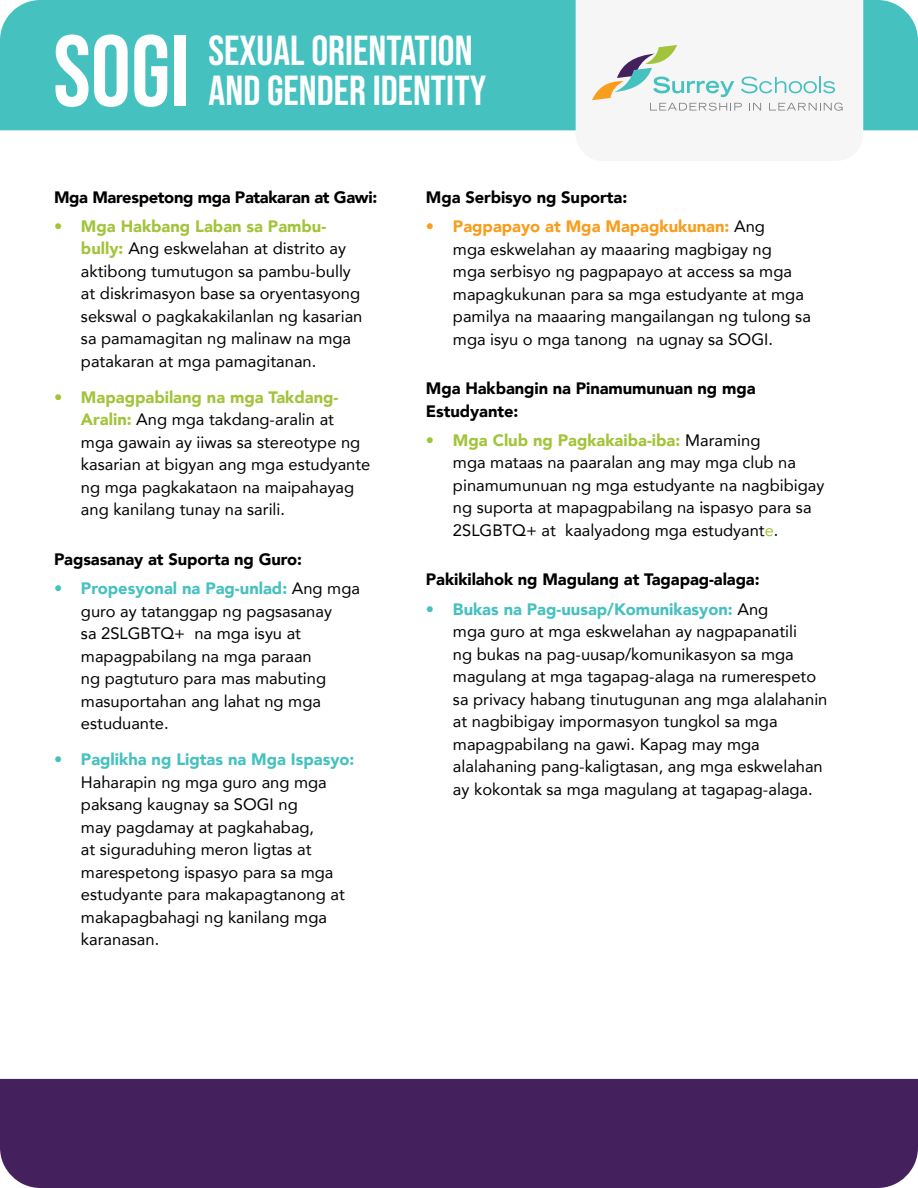
<style>
.page{position:relative;width:918px;height:1188px;background:#fff}
.page>*{position:absolute;margin:0;border:0;box-sizing:border-box;transform-origin:0 0}
.t1{font:100.65px "Bebas Neue";color:#fff}
.t2{font:42px "Bebas Neue";color:#fff}
.t3{font:16.5px/22.5px "Avenir";color:#000}
.t4{font:900 16.5px/22.5px "Avenir";letter-spacing:-.005em;color:#000}
.s1{color:#a2c43a}
.s2{font-weight:900;color:#a2c43a}
.s3{color:#45c1c0}
.s4{font-weight:900;color:#45c1c0}
.s5{color:#f99d1c}
.s6{font-weight:900;color:#f99d1c}
</style>
<div class="page">
<div style="left:0;top:0;width:918px;height:130px;background:#45c1c0"></div>
<div style="left:0;top:1079px;width:918px;height:109px;background:#44215d"></div>
<div style="left:576px;top:0;width:287px;height:130px;background:#f6f6f6"></div>
<svg style="left:592px;top:45px;width:251px;height:66px"></svg>
<h1 class="t1" style="left:53px;top:14px;width:138px">SOGI</h1>
<h2 class="t2" style="left:209px;top:27px;width:266px">SEXUAL ORIENTATION</h2>
<h2 class="t2" style="left:209px;top:67px;width:279px">AND GENDER IDENTITY</h2>
<p class="t4" style="left:54px;top:185px;width:325px">Mga Marespetong mga Patakaran at Gawi:</p>
<p class="t3" style="left:81px;top:214px;width:283px;text-indent:-27px"><span class="s1">•</span> <span class="s2">Mga Hakbang Laban sa Pambu&shy;bully:</span> Ang eskwelahan at distrito ay aktibong tumutugon sa pambu-bully at diskrimasyon base sa oryentasyong sekswal o pagkakakilanlan ng kasarian sa pamamagitan ng malinaw na mga patakaran at mga pamagitanan.</p>
<p class="t3" style="left:81px;top:385px;width:291px;text-indent:-27px"><span class="s1">•</span> <span class="s2">Mapagpabilang na mga Takdang-Aralin:</span> Ang mga takdang-aralin at mga gawain ay iiwas sa stereotype ng kasarian at bigyan ang mga estudyante ng mga pagkakataon na maipahayag ang kanilang tunay na sarili.</p>
<p class="t4" style="left:54px;top:548px;width:250px">Pagsasanay at Suporta ng Guro:</p>
<p class="t3" style="left:81px;top:577px;width:280px;text-indent:-27px"><span class="s3">•</span> <span class="s4">Propesyonal na Pag-unlad:</span> Ang mga guro ay tatanggap ng pagsasanay<br>sa 2SLGBTQ+ na mga isyu at mapagpabilang na mga paraan<br>ng pagtuturo para mas mabuting masuportahan ang lahat ng mga estuduante.</p>
<p class="t3" style="left:81px;top:748px;width:275px;text-indent:-27px"><span class="s3">•</span> <span class="s4">Paglikha ng Ligtas na Mga Ispasyo:<br></span>Haharapin ng mga guro ang mga paksang kaugnay sa SOGI ng<br>may pagdamay at pagkahabag,<br>at siguraduhing meron ligtas at marespetong ispasyo para sa mga estudyante para makapagtanong at makapagbahagi ng kanilang mga karanasan.</p>
<p class="t4" style="left:426px;top:185px;width:203px">Mga Serbisyo ng Suporta:</p>
<p class="t3" style="left:453px;top:215px;width:359px;text-indent:-27px"><span class="s5">•</span> <span class="s6">Pagpapayo at Mga Mapagkukunan:</span> Ang<br>mga eskwelahan ay maaaring magbigay ng<br>mga serbisyo ng pagpapayo at access sa mga mapagkukunan para sa mga estudyante at mga pamilya na maaaring mangailangan ng tulong sa mga isyu o mga tanong na ugnay sa SOGI.</p>
<p class="t4" style="left:426px;top:377px;width:331px">Mga Hakbangin na Pinamumunuan ng mga<br>Estudyante:</p>
<p class="t3" style="left:453px;top:428px;width:373px;text-indent:-27px"><span class="s1">•</span> <span class="s2">Mga Club ng Pagkakaiba-iba:</span> Maraming<br>mga mataas na paaralan ang may mga club na pinamumunuan ng mga estudyante na nagbibigay ng suporta at mapagpabilang na ispasyo para sa 2SLGBTQ+ at kaalyadong mga estudyant<span class="s1">e</span>.</p>
<p class="t4" style="left:426px;top:568px;width:335px">Pakikilahok ng Magulang at Tagapag-alaga:</p>
<p class="t3" style="left:453px;top:597px;width:376px;text-indent:-27px"><span class="s3">•</span> <span class="s4">Bukas na Pag-uusap/Komunikasyon:</span> Ang<br>mga guro at mga eskwelahan ay nagpapanatili<br>ng bukas na pag-uusap/komunikasyon sa mga magulang at mga tagapag-alaga na rumerespeto sa privacy habang tinutugunan ang mga alalahanin at nagbibigay impormasyon tungkol sa mga mapagpabilang na gawi. Kapag may mga alalahaning pang-kaligtasan, ang mga eskwelahan ay kokontak sa mga magulang at tagapag-alaga.</p>
</div>
